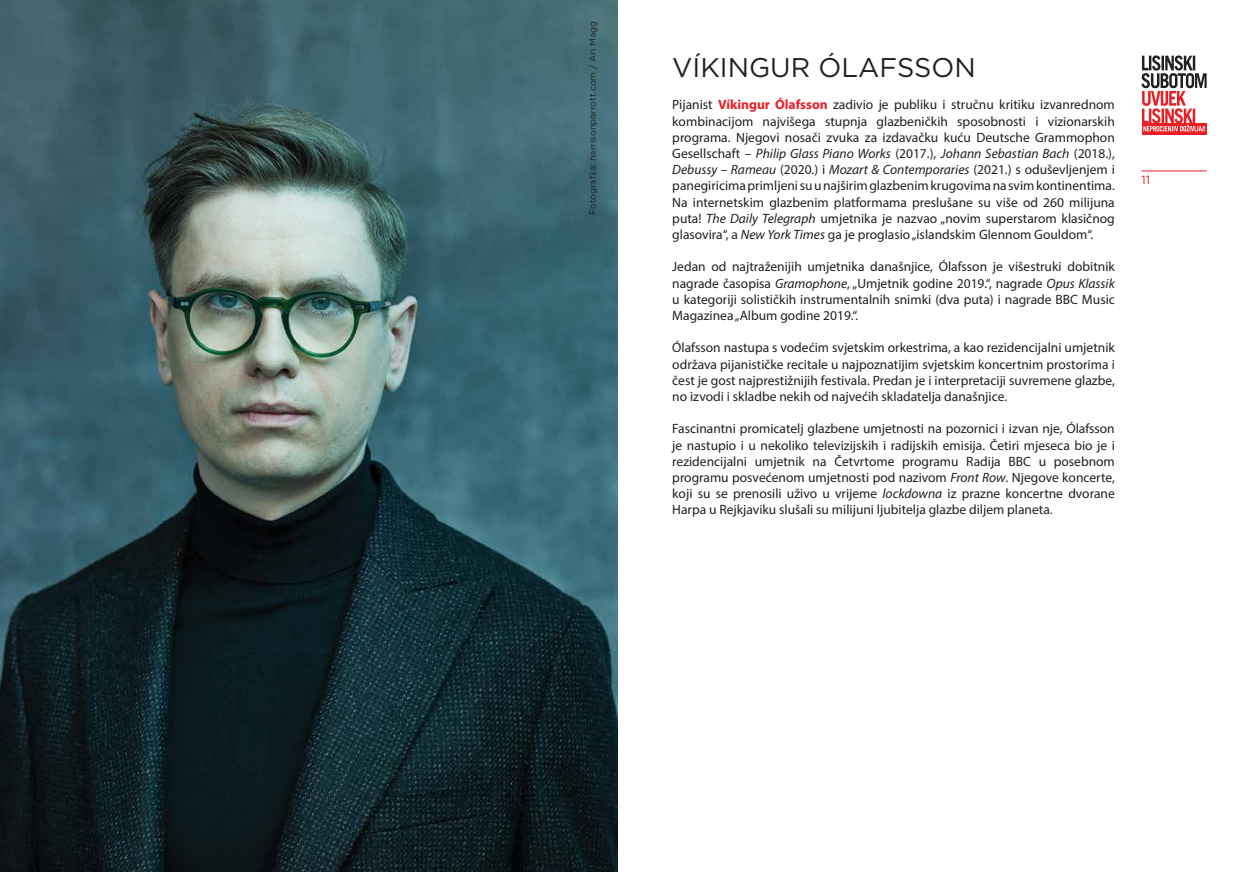
<style>
.page{position:relative;width:1234px;height:872px;background:#fff}
.page>*{position:absolute;margin:0;border:0;box-sizing:border-box;transform-origin:0 0}
.t1{font:27px "Gotham";color:#231f20}
.t2{font:13.5px/16.2px "Myriad Pro";color:#231f20;text-align:justify}
.t3{font:12px "Gotham";color:#ed1d24}
.t4{font:9px "Gotham";color:#231f20}
.s1{font-weight:700;color:#ed1d24}
.s2{font-style:italic}
</style>
<div class="page">
<svg style="left:1142px;top:131px;width:64px;height:4px"></svg>
<svg style="left:1141px;top:55px;width:65px;height:76px"></svg>
<hr style="left:1141px;top:171px;width:65px;height:1px;background:#ed1d24">
<img style="left:0;top:0;width:617px;height:872px">
<p class="t4" style="left:586px;top:215px;width:195px;rotate:-90deg">Fotografija: harrisonparrott.com / Ari Magg</p>
<h1 class="t1" style="left:672px;top:50px;width:305px">VÍKINGUR ÓLAFSSON</h1>
<p class="t2" style="left:672px;top:96px;width:444px">Pijanist <span class="s1">Víkingur Ólafsson</span> zadivio je publiku i stručnu kritiku izvanrednom kombinacijom najvišega stupnja glazbeničkih sposobnosti i vizionarskih programa. Njegovi nosači zvuka za izdavačku kuću Deutsche Grammophon Gesellschaft – <span class="s2">Philip Glass Piano Works</span> (2017.), <span class="s2">Johann Sebastian Bach</span> (2018.), <span class="s2">Debussy – Rameau</span> (2020.) i <span class="s2">Mozart &amp; Contemporaries</span> (2021.) s oduševljenjem i panegiricima primljeni su u najširim glazbenim krugovima na svim kontinentima.<br>Na internetskim glazbenim platformama preslušane su više od 260 milijuna puta! <span class="s2">The Daily Telegraph</span> umjetnika je nazvao „novim superstarom klasičnog glasovira“, a <span class="s2">New York Times</span> ga je proglasio „islandskim Glennom Gouldom“.</p>
<p class="t2" style="left:672px;top:258px;width:444px">Jedan od najtraženijih umjetnika današnjice, Ólafsson je višestruki dobitnik nagrade časopisa <span class="s2">Gramophone</span>, „Umjetnik godine 2019.“, nagrade <span class="s2">Opus Klassik </span>u kategoriji solističkih instrumentalnih snimki (dva puta) i nagrade BBC Music Magazinea „Album godine 2019.“.</p>
<p class="t2" style="left:672px;top:339px;width:444px">Ólafsson nastupa s vodećim svjetskim orkestrima, a kao rezidencijalni umjetnik održava pijanističke recitale u najpoznatijim svjetskim koncertnim prostorima i čest je gost najprestižnijih festivala. Predan je i interpretaciji suvremene glazbe, no izvodi i skladbe nekih od najvećih skladatelja današnjice.</p>
<p class="t2" style="left:672px;top:420px;width:444px">Fascinantni promicatelj glazbene umjetnosti na pozornici i izvan nje, Ólafsson je nastupio i u nekoliko televizijskih i radijskih emisija. Četiri mjeseca bio je i rezidencijalni umjetnik na Četvrtome programu Radija BBC u posebnom programu posvećenom umjetnosti pod nazivom <span class="s2">Front Row</span>. Njegove koncerte, koji su se prenosili uživo u vrijeme <span class="s2">lockdowna</span> iz prazne koncertne dvorane Harpa u Rejkjaviku slušali su milijuni ljubitelja glazbe diljem planeta.</p>
<p class="t3" style="left:1141px;top:172px;width:10px">11</p>
</div>
